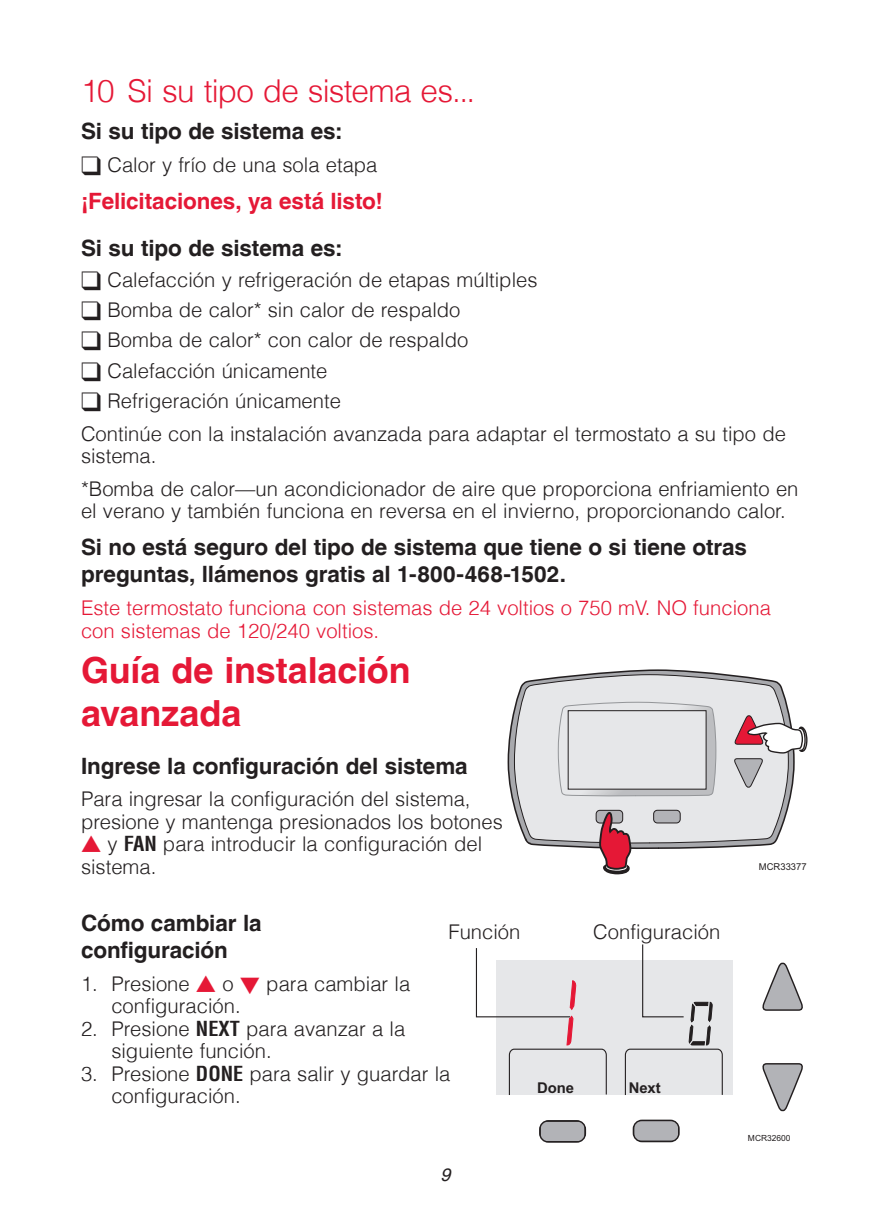
<style>
.page{position:relative;width:891px;height:1215px;background:#fff}
.page>*{position:absolute;margin:0;border:0;box-sizing:border-box;transform-origin:0 0}
.t1{font:700 36px/43.2px "Helvetica LT";letter-spacing:-.005em;color:#e51836}
.t2{font:300 31.5px "Helvetica LT";letter-spacing:-.025em;color:#e51836}
.t3{font:700 22.5px/27px "Helvetica LT";letter-spacing:-.005em;color:#231f20}
.t4{font:700 22.5px "Helvetica LT";letter-spacing:-.005em;color:#e51836}
.t5{font:300 20.25px/22.5px "Helvetica LT";color:#231f20}
.t6{font:300 20.25px/22.5px "Helvetica LT";color:#e51836}
.t7{font:italic 18px "Helvetica LT";color:#231f20}
.t8{font:700 14.85px "Arial";letter-spacing:-.005em;color:#231f20}
.t9{font:9.45px "Arial";color:#231f20}
.t10{font:8.55px "Arial";color:#231f20}
.s1{color:#e51836}
.s2{font-weight:700;font-stretch:condensed}
</style>
<div class="page">
<svg style="left:508px;top:669px;width:285px;height:180px"></svg>
<svg style="left:514px;top:674px;width:275px;height:170px;background:#d9dadc"></svg>
<svg style="left:526px;top:838px;width:5px;height:6px"></svg>
<svg style="left:557px;top:701px;width:160px;height:96px;background:#cfd0d3"></svg>
<div style="left:568px;top:710px;width:139px;height:80px;background:#e6e7e9;border:1px solid #231f20"></div>
<div style="left:596px;top:810px;width:27px;height:14px;border:1px solid #231f20;border-radius:4px"></div>
<div style="left:654px;top:810px;width:26px;height:13px;background:#b2b3b7;border-radius:4px"></div>
<div style="left:653px;top:810px;width:28px;height:13px;border:1px solid #231f20;border-radius:4px"></div>
<svg style="left:733px;top:715px;width:75px;height:73px"></svg>
<svg style="left:598px;top:811px;width:34px;height:63px;background:#bc6472"></svg>
<div style="left:496px;top:960px;width:237px;height:135px;background:#e6e7e9"></div>
<svg style="left:541px;top:1121px;width:44px;height:20px"></svg>
<div style="left:539px;top:1120px;width:47px;height:23px;border:1px solid #231f20;border-radius:9px"></div>
<svg style="left:633px;top:1120px;width:46px;height:22px"></svg>
<div style="left:633px;top:1120px;width:47px;height:22px;border:1px solid #231f20;border-radius:9px"></div>
<svg style="left:762px;top:962px;width:41px;height:49px"></svg>
<svg style="left:762px;top:1063px;width:41px;height:49px"></svg>
<svg style="left:475px;top:948px;width:132px;height:147px"></svg>
<svg style="left:624px;top:944px;width:99px;height:151px"></svg>
<h2 class="t2" style="left:81px;top:71px;width:396px">10 Si su tipo de sistema es...</h2>
<p class="t3" style="left:81px;top:117px;width:263px">Si su tipo de sistema es:</p>
<p class="t5" style="left:81px;top:153px;width:298px">❑ Calor y frío de una sola etapa</p>
<p class="t4" style="left:81px;top:187px;width:304px">¡Felicitaciones, ya está listo!</p>
<p class="t3" style="left:81px;top:234px;width:263px">Si su tipo de sistema es:</p>
<p class="t5" style="left:81px;top:268px;width:458px">❑ Calefacción y refrigeración de etapas múltiples</p>
<p class="t5" style="left:81px;top:298px;width:381px">❑ Bomba de calor* sin calor de respaldo</p>
<p class="t5" style="left:81px;top:329px;width:389px">❑ Bomba de calor* con calor de respaldo</p>
<p class="t5" style="left:81px;top:359px;width:248px">❑ Calefacción únicamente</p>
<p class="t5" style="left:81px;top:384px;width:706px;line-height:32.6px">❑ Refrigeración únicamente<br>Continúe con la instalación avanzada para adaptar el termostato a su tipo de</p>
<p class="t5" style="left:81px;top:439px;width:719px;line-height:32.6px">sistema.<br>*Bomba de calor—un acondicionador de aire que proporciona enfriamiento en</p>
<p class="t5" style="left:81px;top:500px;width:706px">el verano y también funciona en reversa en el invierno, proporcionando calor.</p>
<p class="t3" style="left:81px;top:534px;width:668px">Si no está seguro del tipo de sistema que tiene o si tiene otras preguntas, llámenos gratis al 1-800-468-1502.</p>
<p class="t6" style="left:81px;top:596px;width:691px">Este termostato funciona con sistemas de 24 voltios o 750 mV. NO funciona con sistemas de 120/240 voltios.</p>
<h1 class="t1" style="left:81px;top:648px;width:331px">Guía de instalación avanzada</h1>
<p class="t3" style="left:81px;top:752px;width:388px">Ingrese la configuración del sistema</p>
<p class="t5" style="left:81px;top:788px;width:423px">Para ingresar la configuración del sistema, presione y mantenga presionados los botones</p>
<p class="t5" style="left:81px;top:833px;width:403px"><span class="s1">▲</span> y <span class="s2">FAN</span> para introducir la configuración del sistema.</p>
<p class="t9" style="left:759px;top:860px;width:49px">MCR33377</p>
<p class="t3" style="left:81px;top:909px;width:182px">Cómo cambiar la configuración</p>
<p class="t5" style="left:111px;top:972px;width:300px;text-indent:-30px">1. Presione <span class="s1">▲</span> o <span class="s1">▼</span> para cambiar la configuración.</p>
<p class="t5" style="left:111px;top:1017px;width:295px;text-indent:-30px">2. Presione <span class="s2">NEXT</span> para avanzar a la siguiente función.</p>
<p class="t5" style="left:111px;top:1062px;width:341px;text-indent:-30px">3. Presione <span class="s2">DONE</span> para salir y guardar la configuración.</p>
<p class="t5" style="left:448px;top:920px;width:74px">Función</p>
<p class="t5" style="left:593px;top:920px;width:129px">Configuración</p>
<p class="t8" style="left:537px;top:1078px;width:38px">Done</p>
<p class="t8" style="left:629px;top:1078px;width:33px">Next</p>
<p class="t7" style="left:440px;top:1164px;width:12px">9</p>
<p class="t10" style="left:748px;top:1133px;width:44px">MCR32600</p>
</div>
